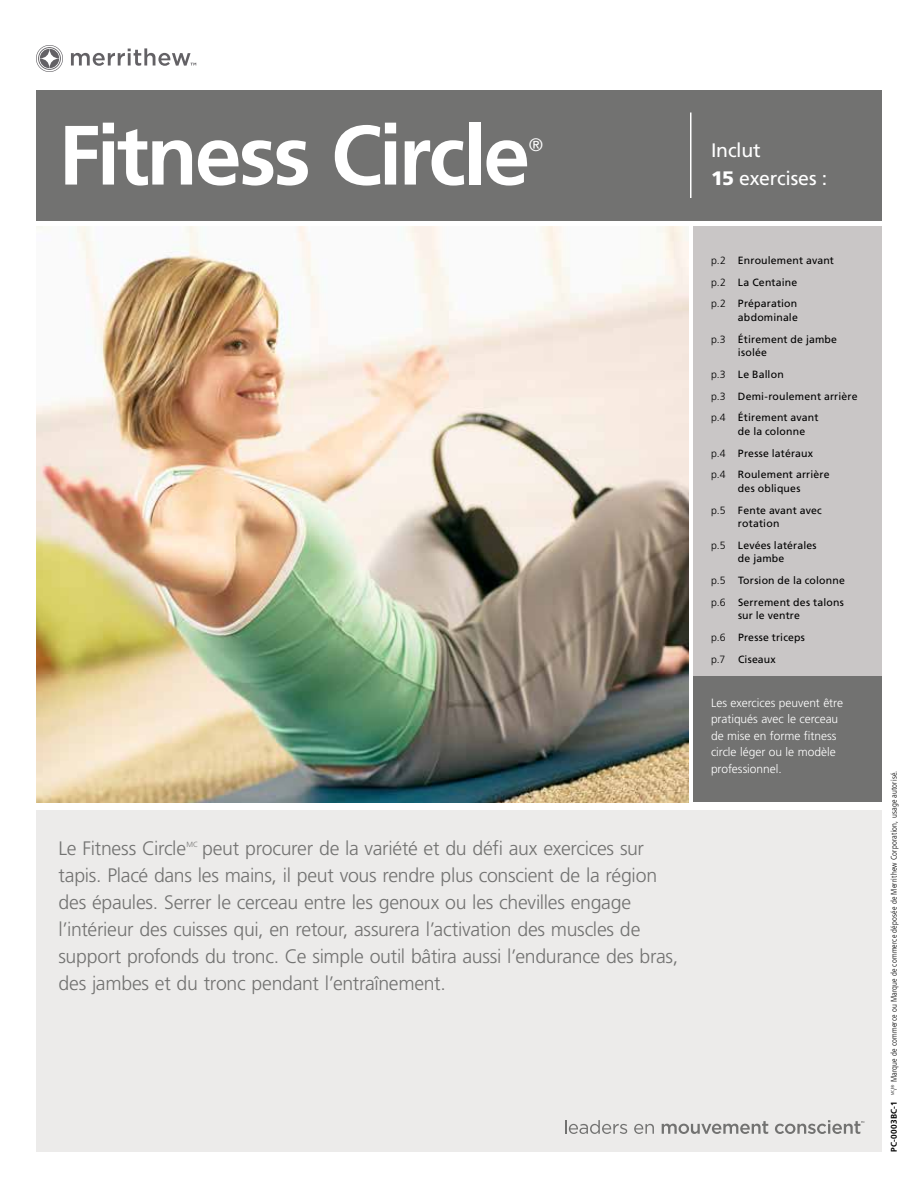
<style>
.page{position:relative;width:918px;height:1188px;background:#fff}
.page>*{position:absolute;margin:0;border:0;box-sizing:border-box;transform-origin:0 0}
.t1{font:700 84px "Frutiger LT Std";letter-spacing:-.035em;color:#fff}
.t2{font:300 19.5px/27px "Frutiger LT Std";letter-spacing:-.015em;color:#727271}
.t3{font:19.5px "Frutiger LT Std";letter-spacing:-.01em;color:#fff}
.t4{font:300 18px "Frutiger LT Std";color:#fff}
.t5{font:300 12px/16.5px "Frutiger LT Std";color:#fff}
.t6{font:10.5px/21.8px "Frutiger LT Std";letter-spacing:.015em;color:#000}
.t7{font:300 condensed 8.25px "Frutiger LT Std";letter-spacing:.02em;color:#000}
.t8{font:300 7.5px "Frutiger LT Std";color:#727271}
.s1{font-weight:900}
.s2{font-weight:300}
.s3{font-weight:700;font-stretch:normal}
</style>
<div class="page">
<div style="left:693px;top:226px;width:189px;height:576px;background:#c9c6c6"></div>
<div style="left:36px;top:90px;width:846px;height:130px;background:#727271"></div>
<div style="left:36px;top:810px;width:846px;height:342px;background:#ecebea"></div>
<svg style="left:36px;top:45px;width:27px;height:27px"></svg>
<svg style="left:71px;top:48px;width:125px;height:18px"></svg>
<div style="left:693px;top:676px;width:189px;height:126px;background:#727271"></div>
<svg style="left:565px;top:1120px;width:62px;height:14px"></svg>
<svg style="left:634px;top:1124px;width:20px;height:10px"></svg>
<svg style="left:662px;top:1121px;width:106px;height:13px"></svg>
<svg style="left:775px;top:1120px;width:90px;height:14px"></svg>
<img style="left:36px;top:227px;width:652px;height:576px">
<hr style="left:690px;top:112px;width:2px;height:86px;background:#fff">
<h1 class="t1" style="left:58px;top:106px;width:473px">Fitness Circle</h1>
<p class="t4" style="left:529px;top:135px;width:16px">®</p>
<p class="t2" style="left:58px;top:835px;width:621px;text-indent:144px">peut procurer de la variété et du défi aux exercices sur tapis. Placé dans les mains, il peut vous rendre plus conscient de la région des épaules. Serrer le cerceau entre les genoux ou les chevilles engage l’intérieur des cuisses qui, en retour, assurera l’activation des muscles de support profonds du tronc. Ce simple outil bâtira aussi l’endurance des bras, des jambes et du tronc pendant l’entraînement.</p>
<p class="t2" style="left:58px;top:835px;width:129px">Le Fitness Circle</p>
<p class="t8" style="left:186px;top:840px;width:13px">MC</p>
<p class="t3" style="left:711px;top:139px;width:51px">Inclut</p>
<p class="t3" style="left:711px;top:166px;width:118px"><span class="s1">15</span> exercises :</p>
<p class="t6" style="left:711px;top:249px;width:125px"><span class="s2">p.2</span> Enroulement avant <span class="s2">p.2</span> La Centaine<br><span class="s2">p.2</span> Préparation</p>
<p class="t6" style="left:711px;top:306px;width:128px;text-indent:27px">abdominale<br><span class="s2">p.3</span> Étirement de jambe</p>
<p class="t6" style="left:711px;top:342px;width:148px;text-indent:27px">isolée<br><span class="s2">p.3</span> Le Ballon<br><span class="s2">p.3</span> Demi-roulement arrière <span class="s2">p.4</span> Étirement avant</p>
<p class="t6" style="left:711px;top:420px;width:120px;text-indent:27px">de la colonne<br><span class="s2">p.4</span> Presse latéraux <span class="s2">p.4</span> Roulement arrière</p>
<p class="t6" style="left:711px;top:477px;width:112px;text-align:center">des obliques<br><span class="s2">p.5</span> Fente avant avec</p>
<p class="t6" style="left:711px;top:513px;width:107px;text-indent:27px">rotation<br><span class="s2">p.5</span> Levées latérales</p>
<p class="t6" style="left:711px;top:548px;width:135px;text-indent:27px">de jambe<br><span class="s2">p.5</span> Torsion de la colonne <span class="s2">p.6</span> Serrement des talons</p>
<p class="t6" style="left:711px;top:605px;width:95px;text-indent:27px">sur le ventre <span class="s2">p.6</span> Presse triceps <span class="s2">p.7</span> Ciseaux</p>
<p class="t5" style="left:711px;top:694px;width:134px">Les exercices peuvent être pratiqués avec le cerceau de mise en forme fitness circle léger ou le modèle professionnel.</p>
<p class="t7" style="left:889px;top:1152px;width:383px;rotate:-90deg"><span class="s3">PC-0003BC-1</span> <sup>MC</sup>/<sup>®</sup> Marque de commerce ou Marque de commerce déposée de Merrithew Corporation, usage autorisé.</p>
</div>
